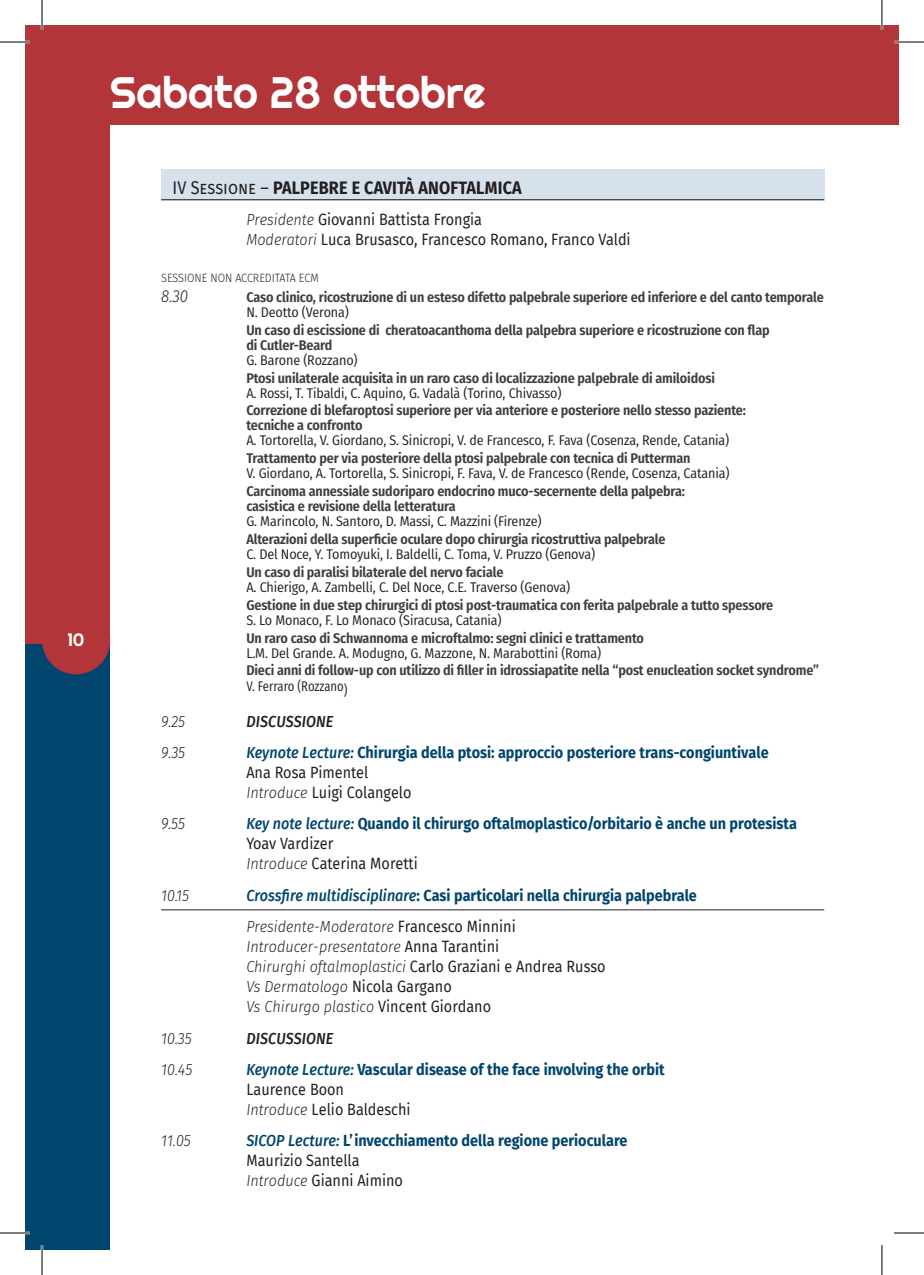
<style>
.page{position:relative;width:924px;height:1275px;background:#fff}
.page>*{position:absolute;margin:0;border:0;box-sizing:border-box;transform-origin:0 0}
.t1{font:44px "Righteous";color:#fff}
.t2{font:700 18px "Fira Sans";letter-spacing:.01em;color:#231f20;scale:.9 1}
.t3{font:18px "Righteous";color:#fff}
.t4{font:italic 300 17px "Fira Sans";color:#231f20;scale:.9 1}
.t5{font:700 16px/20px "Fira Sans";color:#00456e;scale:.9 1}
.t6{font:italic 300 16px/20px "Fira Sans";color:#231f20;scale:.9 1}
.t7{font:16px/20px "Fira Sans";color:#231f20;scale:.9 1}
.t8{font:italic 500 16px "Fira Sans";letter-spacing:.01em;color:#231f20;scale:.9 1}
.t9{font:600 14px/15px "Fira Sans Condensed";letter-spacing:-.01em;color:#3e3e3f}
.t10{font:14px "Fira Sans Condensed";letter-spacing:-.01em;color:#231f20}
.t11{font:14px "Fira Sans Condensed";letter-spacing:-.01em;color:#231f20;scale:.9 1}
.t12{font:300 12px "Fira Sans";color:#231f20;scale:.9 1}
.s1{font-weight:400}
.s2{font-weight:300;font-style:italic}
.s3{font-weight:500;font-style:italic}
.s4{font-weight:400;color:#231f20}
.s5{font-weight:300;font-style:italic;color:#231f20}
.s6{font-weight:400;font-style:normal}
</style>
<div class="page">
<div style="left:25px;top:640px;width:873px;height:610px;background:#00456e"></div>
<div style="left:25px;top:25px;width:873px;height:618px;background:#b23539"></div>
<div style="left:110px;top:125px;width:788px;height:1125px;background:#fff"></div>
<div style="left:42px;top:606px;width:68px;height:68px;background:#b23539;border-radius:50%"></div>
<div style="left:161px;top:170px;width:663px;height:31px;background:#d6e1ec"></div>
<hr style="left:161px;top:199px;width:662px;height:1px;background:#231f20">
<hr style="left:161px;top:909px;width:662px;height:1px;background:#231f20">
<hr style="left:0;top:41px;width:30px;height:2px;background:#fff">
<hr style="left:893px;top:41px;width:30px;height:2px;background:#fff">
<hr style="left:0;top:1231px;width:30px;height:3px;background:#fff">
<hr style="left:41px;top:0;width:2px;height:30px;background:#fff">
<hr style="left:41px;top:1245px;width:2px;height:30px;background:#fff">
<hr style="left:880px;top:0;width:2px;height:30px;background:#fff">
<hr style="left:0;top:42px;width:30px;height:1px;background:#000">
<hr style="left:893px;top:42px;width:30px;height:1px;background:#000">
<hr style="left:0;top:1232px;width:30px;height:1px;background:#000">
<hr style="left:893px;top:1232px;width:30px;height:1px;background:#000">
<hr style="left:42px;top:0;width:1px;height:30px;background:#000">
<hr style="left:42px;top:1245px;width:1px;height:30px;background:#000">
<hr style="left:881px;top:0;width:1px;height:30px;background:#000">
<hr style="left:881px;top:1245px;width:1px;height:30px;background:#000">
<p class="t3" style="left:68px;top:628px;width:18px">10</p>
<h1 class="t1" style="left:110px;top:65px;width:377px">Sabato 28 ottobre</h1>
<p class="t2" style="left:172px;top:172px;width:389px"><span class="s1">IV Sessione –</span> PALPEBRE E CAVITÀ ANOFTALMICA</p>
<p class="t7" style="left:246px;top:209px;width:428px"><span class="s2">Presidente</span> Giovanni Battista Frongia<br><span class="s2">Moderatori</span> Luca Brusasco, Francesco Romano, Franco Valdi</p>
<p class="t12" style="left:161px;top:269px;width:176px">SESSIONE NON ACCREDITATA ECM</p>
<p class="t4" style="left:161px;top:284px;width:32px">8.30</p>
<p class="t9" style="left:246px;top:289px;width:578px">Caso clinico, ricostruzione di un esteso difetto palpebrale superiore ed inferiore e del canto temporale</p>
<p class="t10" style="left:246px;top:301px;width:104px">N. Deotto (Verona)</p>
<p class="t9" style="left:246px;top:321px;width:524px">Un caso di escissione di cheratoacanthoma della palpebra superiore e ricostruzione con flap di Cutler-Beard</p>
<p class="t10" style="left:246px;top:349px;width:113px">G. Barone (Rozzano)</p>
<p class="t9" style="left:246px;top:369px;width:470px">Ptosi unilaterale acquisita in un raro caso di localizzazione palpebrale di amiloidosi</p>
<p class="t10" style="left:246px;top:382px;width:316px">A. Rossi, T. Tibaldi, C. Aquino, G. Vadalà (Torino, Chivasso)</p>
<p class="t9" style="left:246px;top:402px;width:501px">Correzione di blefaroptosi superiore per via anteriore e posteriore nello stesso paziente: tecniche a confronto</p>
<p class="t10" style="left:246px;top:430px;width:484px">A. Tortorella, V. Giordano, S. Sinicropi, V. de Francesco, F. Fava (Cosenza, Rende, Catania)</p>
<p class="t9" style="left:246px;top:450px;width:445px">Trattamento per via posteriore della ptosi palpebrale con tecnica di Putterman</p>
<p class="t10" style="left:246px;top:463px;width:484px">V. Giordano, A. Tortorella, S. Sinicropi, F. Fava, V. de Francesco (Rende, Cosenza, Catania)</p>
<p class="t9" style="left:246px;top:483px;width:440px">Carcinoma annessiale sudoriparo endocrino muco-secernente della palpebra: casistica e revisione della letteratura</p>
<p class="t10" style="left:246px;top:511px;width:296px">G. Marincolo, N. Santoro, D. Massi, C. Mazzini (Firenze)</p>
<p class="t9" style="left:246px;top:531px;width:420px">Alterazioni della superficie oculare dopo chirurgia ricostruttiva palpebrale</p>
<p class="t10" style="left:246px;top:543px;width:350px">C. Del Noce, Y. Tomoyuki, I. Baldelli, C. Toma, V. Pruzzo (Genova)</p>
<p class="t9" style="left:246px;top:563px;width:258px">Un caso di paralisi bilaterale del nervo faciale</p>
<p class="t10" style="left:246px;top:576px;width:325px">A. Chierigo, A. Zambelli, C. Del Noce, C.E. Traverso (Genova)</p>
<p class="t9" style="left:246px;top:596px;width:528px">Gestione in due step chirurgici di ptosi post-traumatica con ferita palpebrale a tutto spessore</p>
<p class="t10" style="left:246px;top:609px;width:257px">S. Lo Monaco, F. Lo Monaco (Siracusa, Catania)</p>
<p class="t9" style="left:246px;top:629px;width:399px">Un raro caso di Schwannoma e microftalmo: segni clinici e trattamento</p>
<p class="t10" style="left:246px;top:642px;width:356px">L.M. Del Grande. A. Modugno, G. Mazzone, N. Marabottini (Roma)</p>
<p class="t9" style="left:246px;top:662px;width:574px">Dieci anni di follow-up con utilizzo di filler in idrossiapatite nella “post enucleation socket syndrome”</p>
<p class="t11" style="left:246px;top:676px;width:114px">V. Ferraro (Rozzano)</p>
<p class="t6" style="left:161px;top:711px;width:28px">9.25</p>
<p class="t8" style="left:246px;top:708px;width:98px">DISCUSSIONE</p>
<p class="t6" style="left:161px;top:742px;width:28px">9.35</p>
<p class="t5" style="left:246px;top:741px;width:581px"><span class="s3">Keynote Lecture:</span> Chirurgia della ptosi: approccio posteriore trans-congiuntivale<br><span class="s4">Ana Rosa Pimentel<br></span><span class="s5">Introduce</span> <span class="s4">Luigi Colangelo</span></p>
<p class="t6" style="left:161px;top:814px;width:28px">9.55</p>
<p class="t5" style="left:246px;top:813px;width:613px"><span class="s3">Key note lecture:</span> Quando il chirurgo oftalmoplastico/orbitario è anche un protesista<br><span class="s4">Yoav Vardizer<br></span><span class="s5">Introduce</span> <span class="s4">Caterina Moretti</span></p>
<p class="t6" style="left:161px;top:885px;width:33px">10.15</p>
<p class="t5" style="left:246px;top:878px;width:502px;line-height:31.4px"><span class="s3">Crossfire multidisciplinare</span>: Casi particolari nella chirurgia palpebrale<br><span class="s5">Presidente-Moderatore</span> <span class="s4">Francesco Minnini</span></p>
<p class="t6" style="left:246px;top:936px;width:400px">Introducer-presentatore <span class="s6">Anna Tarantini<br></span>Chirurghi oftalmoplastici <span class="s6">Carlo Graziani e Andrea Russo </span>Vs Dermatologo <span class="s6">Nicola Gargano<br></span>Vs Chirurgo plastico <span class="s6">Vincent Giordano</span></p>
<p class="t6" style="left:161px;top:1028px;width:36px">10.35</p>
<p class="t8" style="left:246px;top:1025px;width:98px">DISCUSSIONE</p>
<p class="t6" style="left:161px;top:1059px;width:36px">10.45</p>
<p class="t5" style="left:246px;top:1058px;width:466px"><span class="s3">Keynote Lecture:</span> Vascular disease of the face involving the orbit<br><span class="s4">Laurence Boon<br></span><span class="s5">Introduce</span> <span class="s4">Lelio Baldeschi</span></p>
<p class="t6" style="left:161px;top:1130px;width:34px">11.05</p>
<p class="t5" style="left:246px;top:1129px;width:425px"><span class="s3">SICOP Lecture:</span> L’invecchiamento della regione perioculare<br><span class="s4">Maurizio Santella<br></span><span class="s5">Introduce</span> <span class="s4">Gianni Aimino</span></p>
</div>
